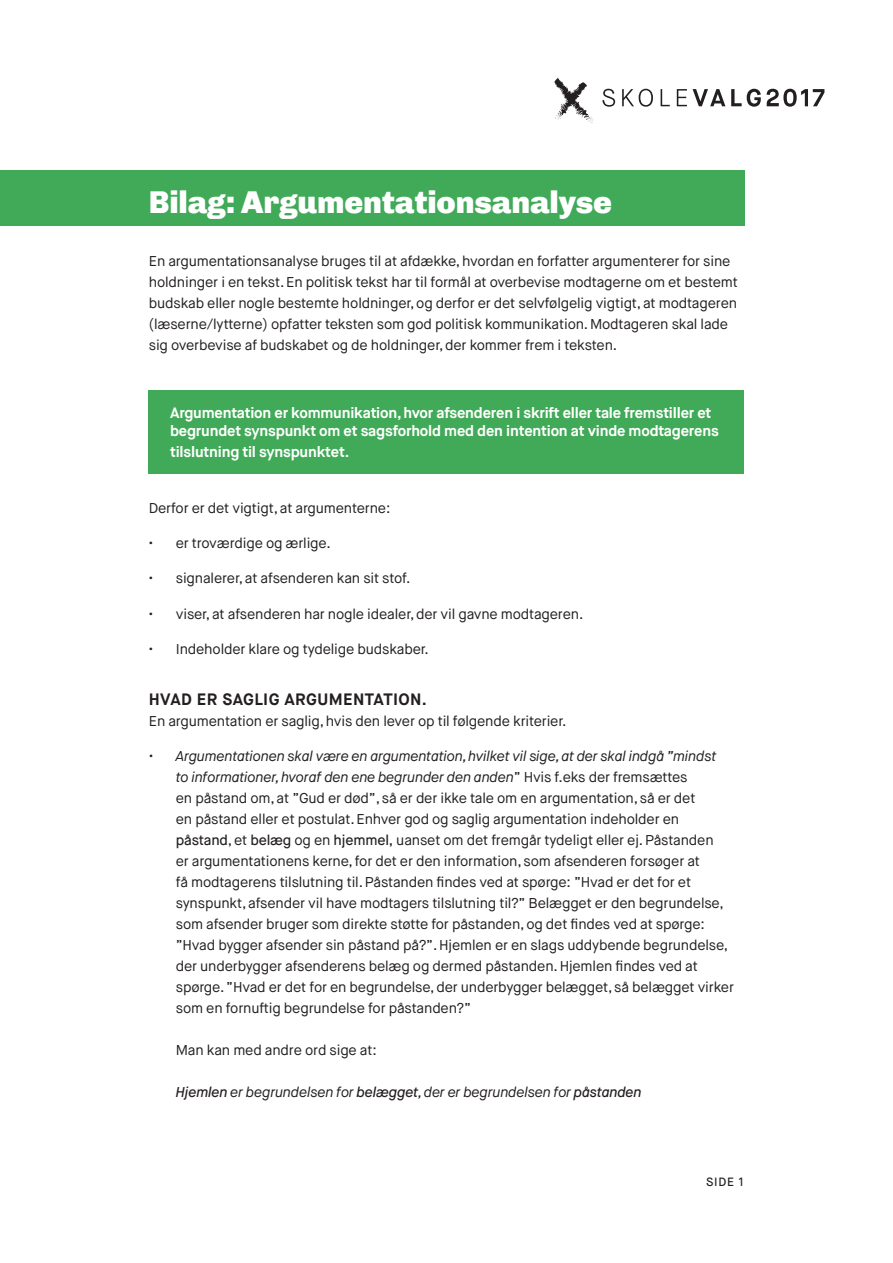
<style>
.page{position:relative;width:893px;height:1263px;background:#fff}
.page>*{position:absolute;margin:0;border:0;box-sizing:border-box;transform-origin:0 0}
.t1{font:900 31.5px "Chivo";letter-spacing:-.005em;color:#fff}
.t2{font:700 16.5px "Maison Neue";letter-spacing:.025em;color:#231f20}
.t3{font:700 15px/18px "Maison Neue";letter-spacing:-.01em;color:#fff}
.t4{font:14.25px/21px "Maison Neue";letter-spacing:-.01em;color:#231f20}
.t5{font:italic 14.25px "Maison Neue";letter-spacing:-.01em;color:#231f20}
.t6{font:500 12px "Maison Neue";color:#231f20}
.s1{font-style:italic}
.s2{font-weight:500}
</style>
<div class="page">
<svg style="left:602px;top:89px;width:13px;height:18px"></svg>
<svg style="left:622px;top:89px;width:31px;height:18px"></svg>
<svg style="left:661px;top:89px;width:9px;height:17px"></svg>
<svg style="left:677px;top:89px;width:10px;height:17px"></svg>
<svg style="left:693px;top:89px;width:32px;height:17px"></svg>
<svg style="left:731px;top:89px;width:93px;height:18px"></svg>
<svg style="left:554px;top:77px;width:39px;height:46px"></svg>
<div style="left:149px;top:390px;width:595px;height:84px;background:#41aa58"></div>
<div style="left:0;top:170px;width:744px;height:55px;background:#41aa58"></div>
<h1 class="t1" style="left:149px;top:183px;width:465px">Bilag: Argumentationsanalyse</h1>
<p class="t4" style="left:149px;top:251px;width:590px">En argumentationsanalyse bruges til at afdække, hvordan en forfatter argumenterer for sine holdninger i en tekst. En politisk tekst har til formål at overbevise modtagerne om et bestemt budskab eller nogle bestemte holdninger, og derfor er det selvfølgelig vigtigt, at modtageren (læserne/lytterne) opfatter teksten som god politisk kommunikation. Modtageren skal lade sig overbevise af budskabet og de holdninger, der kommer frem i teksten.</p>
<h4 class="t3" style="left:170px;top:404px;width:550px">Argumentation er kommunikation, hvor afsenderen i skrift eller tale fremstiller et begrundet synspunkt om et sagsforhold med den intention at vinde modtagerens</h4>
<h4 class="t3" style="left:170px;top:443px;width:181px">tilslutning til synspunktet.</h4>
<p class="t4" style="left:149px;top:498px;width:243px">Derfor er det vigtigt, at argumenterne:</p>
<p class="t4" style="left:149px;top:533px;width:183px">• er troværdige og ærlige.</p>
<p class="t4" style="left:149px;top:568px;width:263px">• signalerer, at afsenderen kan sit stof.</p>
<p class="t4" style="left:149px;top:603px;width:436px">• viser, at afsenderen har nogle idealer, der vil gavne modtageren.</p>
<p class="t4" style="left:149px;top:639px;width:282px">• Indeholder klare og tydelige budskaber.</p>
<h3 class="t2" style="left:149px;top:689px;width:280px">HVAD ER SAGLIG ARGUMENTATION.</h3>
<p class="t4" style="left:149px;top:711px;width:419px">En argumentation er saglig, hvis den lever op til følgende kriterier.</p>
<p class="t4" style="left:176px;top:746px;width:560px;text-indent:-27px"><span class="s1">• Argumentationen skal være en argumentation, hvilket vil sige, at der skal indgå ”mindst<br>to informationer, hvoraf den ene begrunder den anden</span>” Hvis f.eks der fremsættes<br>en påstand om, at ”Gud er død”, så er der ikke tale om en argumentation, så er det<br>en påstand eller et postulat. Enhver god og saglig argumentation indeholder en <span class="s2">påstand</span>, et <span class="s2">belæg</span> og en <span class="s2">hjemmel,</span> uanset om det fremgår tydeligt eller ej. Påstanden<br>er argumentationens kerne, for det er den information, som afsenderen forsøger at<br>få modtagerens tilslutning til. Påstanden findes ved at spørge: ”Hvad er det for et synspunkt, afsender vil have modtagers tilslutning til?” Belægget er den begrundelse, som afsender bruger som direkte støtte for påstanden, og det findes ved at spørge: ”Hvad bygger afsender sin påstand på?”. Hjemlen er en slags uddybende begrundelse, der underbygger afsenderens belæg og dermed påstanden. Hjemlen findes ved at spørge. ”Hvad er det for en begrundelse, der underbygger belægget, så belægget virker som en fornuftig begrundelse for påstanden?”</p>
<p class="t4" style="left:176px;top:1040px;width:202px">Man kan med andre ord sige at:</p>
<p class="t5" style="left:176px;top:1083px;width:467px"><span class="s2">Hjemlen</span> er begrundelsen for <span class="s2">belægget</span>, der er begrundelsen for <span class="s2">påstanden</span></p>
<p class="t6" style="left:706px;top:1174px;width:39px">SIDE 1</p>
</div>
